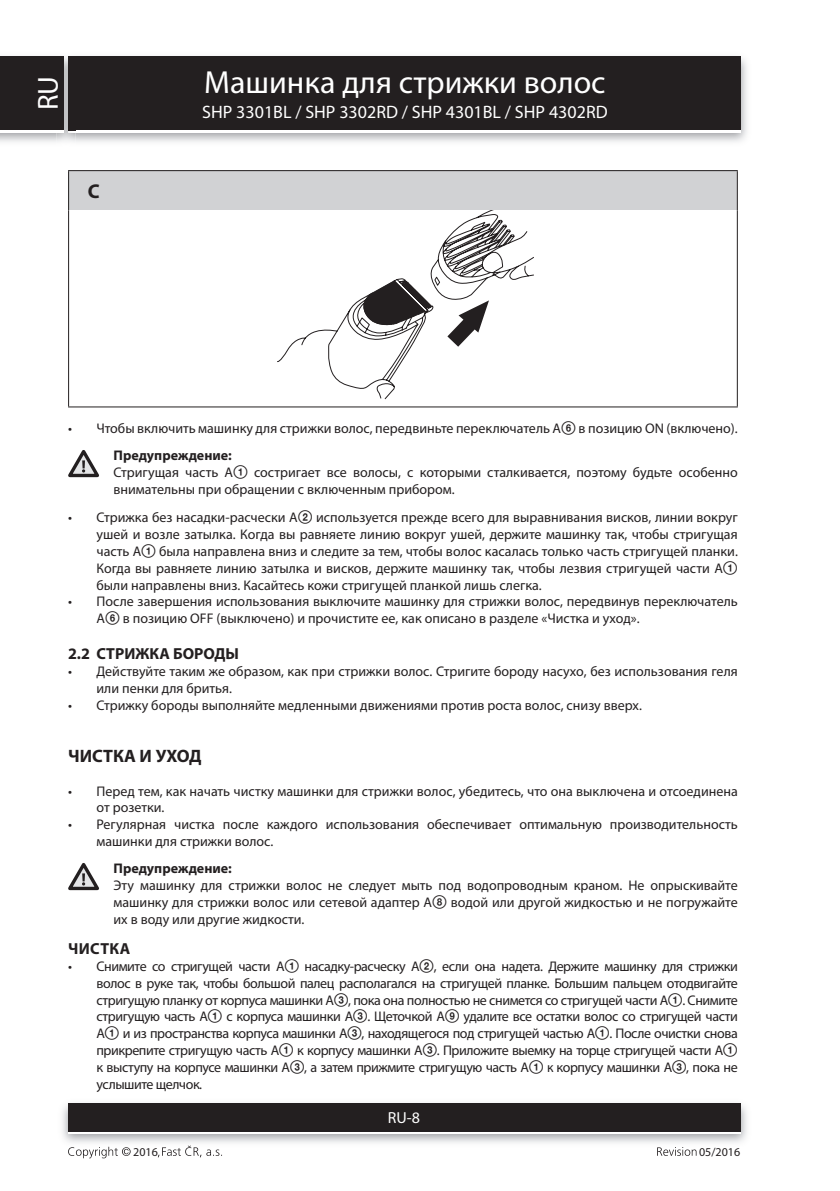
<style>
.page{position:relative;width:840px;height:1191px;background:#fff}
.page>*{position:absolute;margin:0;border:0;box-sizing:border-box;transform-origin:0 0}
.t1{font:32px "Myriad Pro";color:#fff}
.t2{font:29px "Myriad Pro";color:#fff}
.text_7{font:700 20px "Myriad Pro";color:#231f20}
.t3{font:18px "Myriad Pro";color:#fff}
.titulek_9{font:700 18px "Myriad Pro";color:#231f20}
.titulek_8{font:700 16px "Myriad Pro";color:#231f20}
.t4{font:16px "Myriad Pro";color:#fff}
.text_7-2{font:14px/16.8px "Myriad Pro";color:#231f20}
.Normální{font:700 14px "Myriad Pro";color:#231f20}
.t5{font:12px "Myriad Pro";color:#231f20}
.s1{font-family:"Zz 3"}
</style>
<div class="page">
<img style="left:0;top:56px;width:747px;height:86px">
<div style="left:68px;top:59px;width:672px;height:74px;background:#fff"></div>
<div style="left:68px;top:57px;width:672px;height:73px;background:#231f20"></div>
<img style="left:62px;top:1103px;width:685px;height:40px">
<div style="left:68px;top:1106px;width:672px;height:28px;background:linear-gradient(to right,#fff,#fff)"></div>
<div style="left:68px;top:1103px;width:672px;height:28px;background:#231f20"></div>
<img style="left:57px;top:56px;width:18px;height:86px">
<img style="left:68px;top:130px;width:7px;height:3px">
<svg style="left:68px;top:57px;width:7px;height:2px"></svg>
<img style="left:68px;top:59px;width:7px;height:71px">
<div style="left:0;top:59px;width:64px;height:74px;background:#fff"></div>
<div style="left:0;top:57px;width:64px;height:73px;background:#231f20"></div>
<svg style="left:68px;top:1146px;width:62px;height:12px"></svg>
<svg style="left:158px;top:1145px;width:64px;height:12px"></svg>
<svg style="left:657px;top:1147px;width:39px;height:8px"></svg>
<div style="left:69px;top:171px;width:668px;height:39px;background:#d1d2d4"></div>
<hr style="left:68px;top:170px;width:669px;height:1px;background:#231f20">
<hr style="left:68px;top:171px;width:1px;height:39px;background:#231f20">
<hr style="left:736px;top:171px;width:1px;height:39px;background:#231f20">
<hr style="left:68px;top:210px;width:1px;height:196px;background:#231f20">
<hr style="left:736px;top:210px;width:1px;height:196px;background:#231f20">
<hr style="left:68px;top:406px;width:669px;height:1px;background:#231f20">
<svg style="left:277px;top:210px;width:256px;height:190px"></svg>
<div style="left:469px;top:342px;width:41px;height:18px;background:#fff"></div>
<svg style="left:68px;top:450px;width:31px;height:27px"></svg>
<svg style="left:68px;top:863px;width:31px;height:27px"></svg>
<h2 class="t2" style="left:30px;top:110px;width:36px;rotate:-90deg">RU</h2>
<h1 class="t1" style="left:204px;top:62px;width:402px">Машинка для стрижки волос</h1>
<p class="t3" style="left:202px;top:101px;width:407px">SHP 3301BL / SHP 3302RD / SHP 4301BL / SHP 4302RD</p>
<p class="text_7" style="left:88px;top:178px;width:13px">C</p>
<p class="text_7-2" style="left:68px;top:420px;width:670px">• Чтобы включить машинку для стрижки волос, передвиньте переключатель A<span class="s1">6</span> в позицию ON (включено).</p>
<p class="Normální" style="left:113px;top:446px;width:120px">Предупреждение:</p>
<p class="text_7-2" style="left:113px;top:464px;width:625px">Стригущая часть A<span class="s1">1</span> состригает все волосы, с которыми сталкивается, поэтому будьте особенно внимательны при обращении с включенным прибором.</p>
<p class="text_7-2" style="left:96px;top:509px;width:642px;text-align:justify;text-indent:-28px">• Стрижка без насадки-расчески A<span class="s1">2</span> используется прежде всего для выравнивания висков, линии вокруг ушей и возле затылка. Когда вы равняете линию вокруг ушей, держите машинку так, чтобы стригущая часть A<span class="s1">1</span> была направлена вниз и следите за тем, чтобы волос касалась только часть стригущей планки.<br>Когда вы равняете линию затылка и висков, держите машинку так, чтобы лезвия стригущей части A<span class="s1">1 </span>были направлены вниз. Касайтесь кожи стригущей планкой лишь слегка.</p>
<p class="text_7-2" style="left:96px;top:593px;width:642px;text-indent:-28px">• После завершения использования выключите машинку для стрижки волос, передвинув переключатель<br>A<span class="s1">6</span> в позицию OFF (выключено) и прочистите ее, как описано в разделе «Чистка и уход».</p>
<p class="titulek_8" style="left:68px;top:643px;width:172px">2.2 СТРИЖКА БОРОДЫ</p>
<p class="text_7-2" style="left:96px;top:662px;width:642px;text-indent:-28px">• Действуйте таким же образом, как при стрижки волос. Стригите бороду насухо, без использования геля или пенки для бритья.</p>
<p class="text_7-2" style="left:68px;top:696px;width:575px">• Стрижку бороды выполняйте медленными движениями против роста волос, снизу вверх.</p>
<p class="titulek_9" style="left:68px;top:744px;width:135px">ЧИСТКА И УХОД</p>
<p class="text_7-2" style="left:96px;top:782px;width:642px;text-indent:-28px">• Перед тем, как начать чистку машинки для стрижки волос, убедитесь, что она выключена и отсоединена от розетки.</p>
<p class="text_7-2" style="left:96px;top:816px;width:642px;text-indent:-28px">• Регулярная чистка после каждого использования обеспечивает оптимальную производительность машинки для стрижки волос.</p>
<p class="Normální" style="left:113px;top:859px;width:120px">Предупреждение:</p>
<p class="text_7-2" style="left:113px;top:877px;width:625px;text-align:justify">Эту машинку для стрижки волос не следует мыть под водопроводным краном. Не опрыскивайте машинку для стрижки волос или сетевой адаптер A<span class="s1">8</span> водой или другой жидкостью и не погружайте их в воду или другие жидкости.</p>
<p class="titulek_8" style="left:68px;top:938px;width:63px">ЧИСТКА</p>
<p class="text_7-2" style="left:96px;top:957px;width:642px;text-align:justify;text-indent:-28px">• Снимите со стригущей части A<span class="s1">1</span> насадку-расческу A<span class="s1">2</span>, если она надета. Держите машинку для стрижки волос в руке так, чтобы большой палец располагался на стригущей планке. Большим пальцем отодвигайте стригущую планку от корпуса машинки A<span class="s1">3</span>, пока она полностью не снимется со стригущей части A<span class="s1">1</span>. Снимите стригущую часть A<span class="s1">1</span> с корпуса машинки A<span class="s1">3</span>. Щеточкой A<span class="s1">9</span> удалите все остатки волос со стригущей части A<span class="s1">1</span> и из пространства корпуса машинки A<span class="s1">3</span>, находящегося под стригущей частью A<span class="s1">1</span>. После очистки снова прикрепите стригущую часть A<span class="s1">1</span> к корпусу машинки A<span class="s1">3</span>. Приложите выемку на торце стригущей части A<span class="s1">1 </span>к выступу на корпусе машинки A<span class="s1">3</span>, а затем прижмите стригущую часть A<span class="s1">1</span> к корпусу машинки A<span class="s1">3</span>, пока не услышите щелчок.</p>
<p class="t4" style="left:388px;top:1108px;width:34px">RU-8</p>
<p class="t5" style="left:133px;top:1144px;width:26px">2016</p>
<p class="t5" style="left:698px;top:1144px;width:43px">05/2016</p>
</div>
